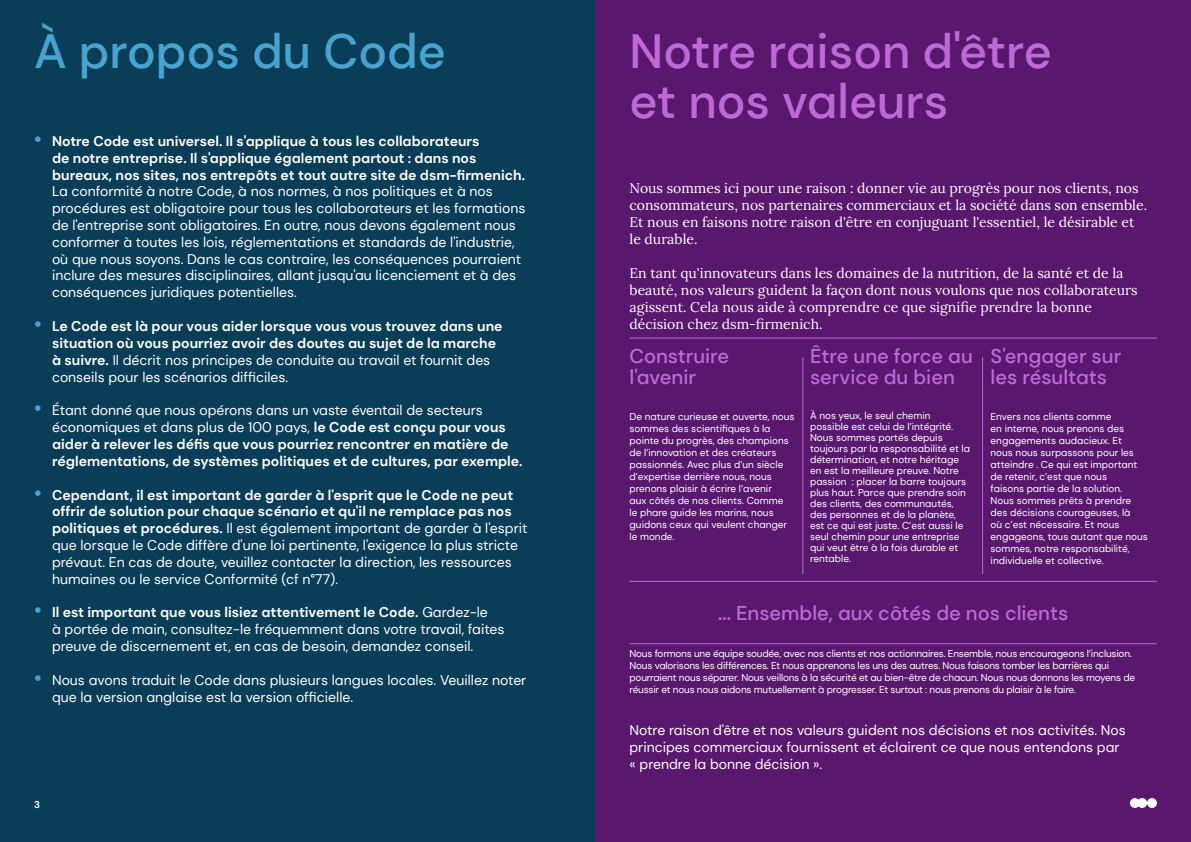
<style>
.page{position:relative;width:1191px;height:842px;background:#fff}
.page>*{position:absolute;margin:0;border:0;box-sizing:border-box;transform-origin:0 0}
.t1{font:500 48px/50px "DM Sans";color:#bd69d6}
.t2{font:500 48px "DM Sans";color:#47a3cf}
.t3{font:500 20px/21px "DM Sans";color:#bd69d6}
.t4{font:14px/16.8px "DM Sans";color:#fff}
.t5{font:700 14px/16.8px "DM Sans";color:#fff}
.t6{font:14px/17px "Lora";color:#fff}
.t7{font:10px/12px "DM Sans";color:#fff}
.t8{font:10px/12px "DM Sans";letter-spacing:-.02em;color:#fff}
.t9{font:700 10px "DM Sans";color:#fff}
.s1{font-size:20px;color:#47a3cf}
.s2{font-weight:400}
.s3{font-weight:700;font-size:20px;color:#47a3cf}
.s4{font-weight:700}
</style>
<div class="page">
<div style="left:0;top:0;width:595px;height:842px;background:#0a3d57"></div>
<div style="left:595px;top:1px;width:596px;height:841px;background:#59176e"></div>
<hr style="left:802px;top:357px;width:1px;height:217px;background:#bd69d6">
<hr style="left:982px;top:357px;width:1px;height:217px;background:#bd69d6">
<hr style="left:629px;top:581px;width:528px;height:1px;background:#bd69d6">
<hr style="left:629px;top:338px;width:528px;height:1px;background:#bd69d6">
<hr style="left:629px;top:643px;width:528px;height:1px;background:#bd69d6">
<svg style="left:1130px;top:798px;width:27px;height:10px"></svg>
<h1 class="t2" style="left:34px;top:21px;width:413px">À propos du Code</h1>
<p class="t5" style="left:52px;top:133px;width:474px;text-indent:-18px"><span class="s1">•</span> Notre Code est universel. Il s'applique à tous les collaborateurs<br>de notre entreprise. Il s'applique également partout : dans nos bureaux, nos sites, nos entrepôts et tout autre site de dsm-firmenich.</p>
<p class="t4" style="left:52px;top:183px;width:475px">La conformité à notre Code, à nos normes, à nos politiques et à nos procédures est obligatoire pour tous les collaborateurs et les formations de l'entreprise sont obligatoires. En outre, nous devons également nous conformer à toutes les lois, réglementations et standards de l'industrie, où que nous soyons. Dans le cas contraire, les conséquences pourraient inclure des mesures disciplinaires, allant jusqu'au licenciement et à des conséquences juridiques potentielles.</p>
<p class="t5" style="left:52px;top:318px;width:452px;text-indent:-18px"><span class="s1">•</span> Le Code est là pour vous aider lorsque vous vous trouvez dans une situation où vous pourriez avoir des doutes au sujet de la marche à suivre. <span class="s2">Il décrit nos principes de conduite au travail et fournit des conseils pour les scénarios difficiles.</span></p>
<p class="t5" style="left:52px;top:402px;width:472px;text-indent:-18px"><span class="s1">•</span> <span class="s2">Étant donné que nous opérons dans un vaste éventail de secteurs économiques et dans plus de 100 pays,</span> le Code est conçu pour vous aider à relever les défis que vous pourriez rencontrer en matière de réglementations, de systèmes politiques et de cultures, par exemple.</p>
<p class="t4" style="left:52px;top:486px;width:477px;text-indent:-18px"><span class="s3">•</span> <span class="s4">Cependant, il est important de garder à l'esprit que le Code ne peut offrir de solution pour chaque scénario et qu'il ne remplace pas nos politiques et procédures.</span> Il est également important de garder à l'esprit que lorsque le Code diffère d'une loi pertinente, l'exigence la plus stricte prévaut. En cas de doute, veuillez contacter la direction, les ressources humaines ou le service Conformité (cf n°77).</p>
<p class="t4" style="left:52px;top:604px;width:454px;text-indent:-18px"><span class="s3">•</span> <span class="s4">Il est important que vous lisiez attentivement le Code.</span> Gardez-le<br>à portée de main, consultez-le fréquemment dans votre travail, faites preuve de discernement et, en cas de besoin, demandez conseil.</p>
<p class="t4" style="left:52px;top:671px;width:476px;text-indent:-18px"><span class="s3">•</span> Nous avons traduit le Code dans plusieurs langues locales. Veuillez noter que la version anglaise est la version officielle.</p>
<p class="t9" style="left:34px;top:798px;width:7px">3</p>
<h1 class="t1" style="left:629px;top:26px;width:424px">Notre raison d'être et nos valeurs</h1>
<p class="t6" style="left:629px;top:178px;width:519px">Nous sommes ici pour une raison : donner vie au progrès pour nos clients, nos consommateurs, nos partenaires commerciaux et la société dans son ensemble.<br>Et nous en faisons notre raison d'être en conjuguant l'essentiel, le désirable et le durable.</p>
<p class="t6" style="left:629px;top:263px;width:510px">En tant qu'innovateurs dans les domaines de la nutrition, de la santé et de la beauté, nos valeurs guident la façon dont nous voulons que nos collaborateurs agissent. Cela nous aide à comprendre ce que signifie prendre la bonne décision chez dsm-firmenich.</p>
<h2 class="t3" style="left:629px;top:346px;width:101px">Construire l'avenir</h2>
<p class="t7" style="left:629px;top:411px;width:167px">De nature curieuse et ouverte, nous sommes des scientifiques à la pointe du progrès, des champions de l’innovation et des créateurs passionnés. Avec plus d’un siècle d’expertise derrière nous, nous prenons plaisir à écrire l’avenir<br>aux côtés de nos clients. Comme<br>le phare guide les marins, nous guidons ceux qui veulent changer le monde.</p>
<h2 class="t3" style="left:810px;top:346px;width:164px">Être une force au service du bien</h2>
<p class="t7" style="left:810px;top:410px;width:161px;line-height:11px">À nos yeux, le seul chemin possible est celui de l’intégrité.<br>Nous sommes portés depuis toujours par la responsabilité et la détermination, et notre héritage en est la meilleure preuve. Notre passion : placer la barre toujours plus haut. Parce que prendre soin des clients, des communautés, des personnes et de la planète, est ce qui est juste. C’est aussi le seul chemin pour une entreprise qui veut être à la fois durable et rentable.</p>
<h2 class="t3" style="left:990px;top:346px;width:132px">S'engager sur les résultats</h2>
<p class="t7" style="left:990px;top:411px;width:159px">Envers nos clients comme<br>en interne, nous prenons des engagements audacieux. Et<br>nous nous surpassons pour les atteindre . Ce qui est important de retenir, c’est que nous<br>faisons partie de la solution.<br>Nous sommes prêts à prendre des décisions courageuses, là<br>où c’est nécessaire. Et nous engageons, tous autant que nous sommes, notre responsabilité, individuelle et collective.</p>
<h2 class="t3" style="left:718px;top:603px;width:352px">... Ensemble, aux côtés de nos clients</h2>
<p class="t8" style="left:629px;top:647px;width:507px">Nous formons une équipe soudée, avec nos clients et nos actionnaires. Ensemble, nous encourageons l’inclusion.<br>Nous valorisons les différences. Et nous apprenons les uns des autres. Nous faisons tomber les barrières qui pourraient nous séparer. Nous veillons à la sécurité et au bien-être de chacun. Nous nous donnons les moyens de réussir et nous nous aidons mutuellement à progresser. Et surtout : nous prenons du plaisir à le faire.</p>
<p class="t4" style="left:629px;top:722px;width:498px">Notre raison d'être et nos valeurs guident nos décisions et nos activités. Nos principes commerciaux fournissent et éclairent ce que nous entendons par « prendre la bonne décision ».</p>
</div>
